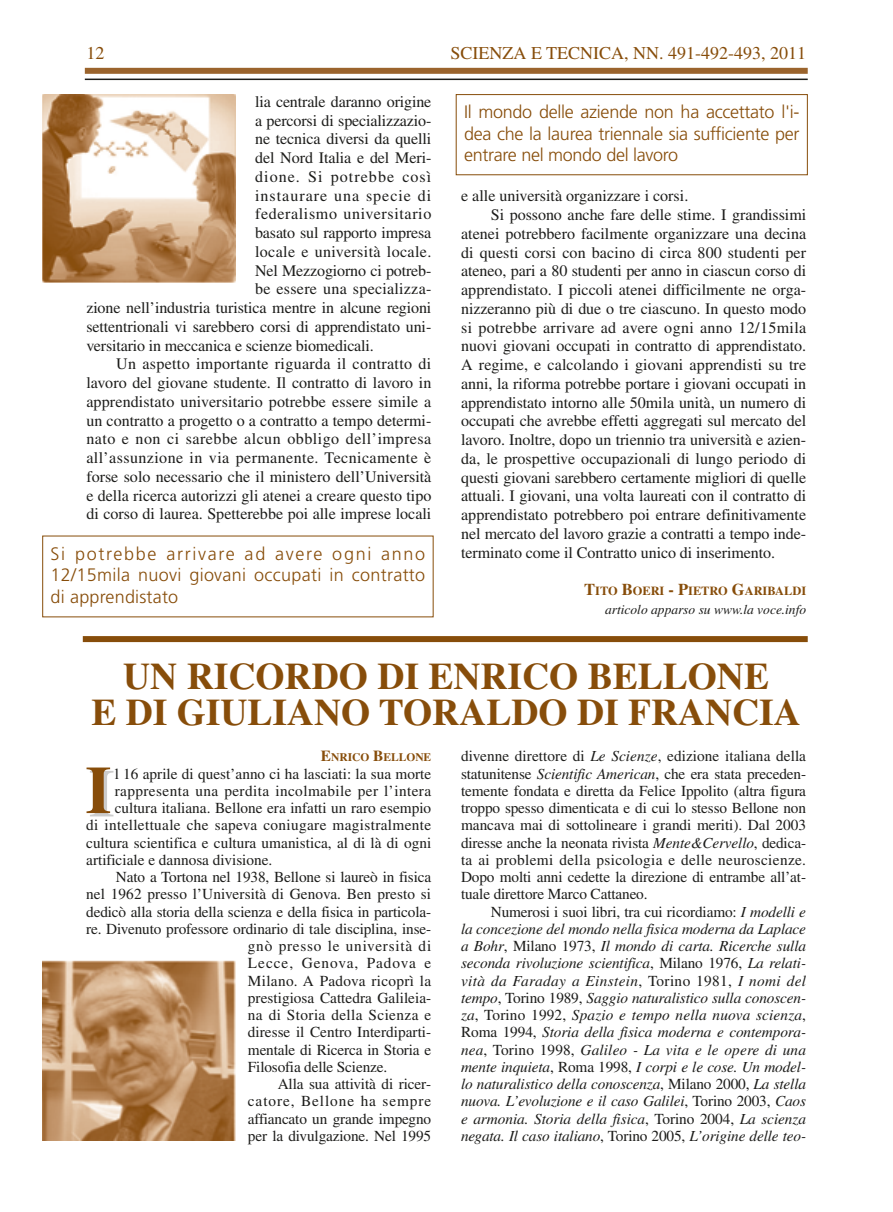
<style>
.page{position:relative;width:893px;height:1212px;background:#fff}
.page>*{position:absolute;margin:0;border:0;box-sizing:border-box;transform-origin:0 0}
.t1{font:700 67.35px "Times";color:#874d0a}
.t2{font:700 37.5px/36px "Times";color:#874d0a;text-align:center}
.t3{font:300 18px/21.6px "Frutiger";letter-spacing:-.01em;color:#874d0a;text-align:justify}
.t4{font:18px "Times";color:#874d0a}
.t5{font:16.05px "Times";color:#1c1c1a}
.t6{font:16.05px "Times";letter-spacing:.02em;color:#1c1c1a}
.t7{font:16.05px "Times";letter-spacing:.025em;color:#1c1c1a}
.t8{font:16.05px "Times";letter-spacing:.03em;color:#1c1c1a}
.t9{font:16.05px "Times";letter-spacing:.04em;color:#1c1c1a}
.t10{font:16.05px "Times";letter-spacing:.06em;color:#1c1c1a}
.t11{font:16.05px "Times";letter-spacing:.065em;color:#1c1c1a}
.t12{font:15.3px/17.2px "Times";color:#1c1c1a;text-align:justify}
.t13{font:italic 15.3px/17.2px "Times";letter-spacing:-.01em;color:#1c1c1a;text-align:justify}
.t14{font:15.3px "Times";letter-spacing:.02em;color:#1c1c1a}
.t15{font:15.3px "Times";letter-spacing:.025em;color:#1c1c1a}
.t16{font:15.3px "Times";letter-spacing:.05em;color:#1c1c1a}
.t17{font:15.3px "Times";letter-spacing:.06em;color:#1c1c1a}
.t18{font:15.3px "Times";letter-spacing:.065em;color:#1c1c1a}
.t19{font:italic 13.5px "Times";color:#1c1c1a}
.t20{font:700 12.3px "Times";color:#874d0a}
.t21{font:700 11.55px "Times";color:#874d0a}
.s1{font-size:16.5px}
.s2{font-size:15.3px}
.s3{font-style:italic}
.s4{font-style:normal}
</style>
<div class="page">
<div style="left:85px;top:68px;width:723px;height:6px;background:#9b642d"></div>
<hr style="left:85px;top:79px;width:723px;height:1px;background:#1c1c1a">
<div style="left:42px;top:94px;width:198px;height:188px;background:linear-gradient(to bottom,#fff,#fff)"></div>
<img style="left:42px;top:94px;width:193px;height:188px">
<div style="left:456px;top:94px;width:352px;height:81px;border:1px solid #874d0a"></div>
<div style="left:83px;top:636px;width:725px;height:6px;background:#874d0a"></div>
<img style="left:42px;top:960px;width:194px;height:180px">
<p class="t4" style="left:86px;top:46px;width:19px">12</p>
<p class="t4" style="left:451px;top:46px;width:357px">SCIENZA E TECNICA, NN. 491-492-493, 2011</p>
<p class="t5" style="left:255px;top:96px;width:178px">lia centrale daranno origine</p>
<p class="t5" style="left:255px;top:114px;width:178px">a percorsi di specializzazio-</p>
<p class="t5" style="left:255px;top:133px;width:178px">ne tecnica diversi da quelli</p>
<p class="t5" style="left:255px;top:152px;width:178px">del Nord Italia e del Meri-</p>
<p class="t11" style="left:255px;top:171px;width:178px">dione. Si potrebbe così</p>
<p class="t10" style="left:255px;top:189px;width:178px">instaurare una specie di</p>
<p class="t9" style="left:255px;top:208px;width:178px">federalismo universitario</p>
<p class="t5" style="left:255px;top:227px;width:178px">basato sul rapporto impresa</p>
<p class="t6" style="left:255px;top:246px;width:178px">locale e università locale.</p>
<p class="t5" style="left:255px;top:264px;width:178px">Nel Mezzogiorno ci potreb-</p>
<p class="t5" style="left:255px;top:283px;width:178px">be essere una specializza-</p>
<p class="t5" style="left:86px;top:302px;width:347px">zione nell’industria turistica mentre in alcune regioni</p>
<p class="t5" style="left:86px;top:321px;width:346px">settentrionali vi sarebbero corsi di apprendistato uni-</p>
<p class="t5" style="left:86px;top:339px;width:289px">versitario in meccanica e scienze biomedicali.</p>
<p class="t6" style="left:116px;top:358px;width:317px">Un aspetto importante riguarda il contratto di</p>
<p class="t5" style="left:86px;top:377px;width:347px">lavoro del giovane studente. Il contratto di lavoro in</p>
<p class="t5" style="left:86px;top:396px;width:347px">apprendistato universitario potrebbe essere simile a</p>
<p class="t5" style="left:86px;top:414px;width:347px">un contratto a progetto o a contratto a tempo determi-</p>
<p class="t8" style="left:86px;top:433px;width:347px">nato e non ci sarebbe alcun obbligo dell’impresa</p>
<p class="t7" style="left:86px;top:452px;width:347px">all’assunzione in via permanente. Tecnicamente è</p>
<p class="t5" style="left:86px;top:471px;width:347px">forse solo necessario che il ministero dell’Università</p>
<p class="t5" style="left:86px;top:489px;width:347px">e della ricerca autorizzi gli atenei a creare questo tipo</p>
<p class="t5" style="left:86px;top:508px;width:347px">di corso di laurea. Spetterebbe poi alle imprese locali</p>
<p class="t3" style="left:464px;top:102px;width:337px">Il mondo delle aziende non ha accettato l'i&shy;dea che la laurea triennale sia sufficiente per entrare nel mondo del lavoro</p>
<p class="t5" style="left:461px;top:190px;width:229px">e alle università organizzare i corsi.</p>
<p class="t5" style="left:491px;top:209px;width:317px">Si possono anche fare delle stime. I grandissimi</p>
<p class="t5" style="left:461px;top:228px;width:347px">atenei potrebbero facilmente organizzare una decina</p>
<p class="t5" style="left:461px;top:246px;width:347px">di questi corsi con bacino di circa 800 studenti per</p>
<p class="t5" style="left:461px;top:265px;width:347px">ateneo, pari a 80 studenti per anno in ciascun corso di</p>
<p class="t5" style="left:461px;top:284px;width:347px">apprendistato. I piccoli atenei difficilmente ne orga-</p>
<p class="t5" style="left:461px;top:303px;width:347px">nizzeranno più di due o tre ciascuno. In questo modo</p>
<p class="t6" style="left:461px;top:321px;width:347px">si potrebbe arrivare ad avere ogni anno 12/15mila</p>
<p class="t5" style="left:461px;top:340px;width:347px">nuovi giovani occupati in contratto di apprendistato.</p>
<p class="t5" style="left:461px;top:359px;width:347px">A regime, e calcolando i giovani apprendisti su tre</p>
<p class="t5" style="left:461px;top:378px;width:347px">anni, la riforma potrebbe portare i giovani occupati in</p>
<p class="t5" style="left:461px;top:396px;width:347px">apprendistato intorno alle 50mila unità, un numero di</p>
<p class="t5" style="left:461px;top:415px;width:347px">occupati che avrebbe effetti aggregati sul mercato del</p>
<p class="t5" style="left:461px;top:434px;width:347px">lavoro. Inoltre, dopo un triennio tra università e azien-</p>
<p class="t5" style="left:461px;top:453px;width:347px">da, le prospettive occupazionali di lungo periodo di</p>
<p class="t5" style="left:461px;top:471px;width:347px">questi giovani sarebbero certamente migliori di quelle</p>
<p class="t5" style="left:461px;top:490px;width:347px">attuali. I giovani, una volta laureati con il contratto di</p>
<p class="t5" style="left:461px;top:509px;width:347px">apprendistato potrebbero poi entrare definitivamente</p>
<p class="t5" style="left:461px;top:528px;width:347px">nel mercato del lavoro grazie a contratti a tempo inde-</p>
<p class="t5" style="left:461px;top:546px;width:315px">terminato come il Contratto unico di inserimento.</p>
<p class="t20" style="left:584px;top:586px;width:224px"><span class="s1">T</span>ITO <span class="s1">B</span>OERI <span class="s1">- P</span>IETRO <span class="s1">G</span>ARIBALDI</p>
<p class="t19" style="left:605px;top:604px;width:203px">articolo apparso su www.la voce.info</p>
<p class="t3" style="left:51px;top:544px;width:376px">Si potrebbe arrivare ad avere ogni anno 12/15mila nuovi giovani occupati in contratto di apprendistato</p>
<h2 class="t2" style="left:91px;top:662px;width:711px">UN RICORDO DI ENRICO BELLONE<br>E DI GIULIANO TORALDO DI FRANCIA</h2>
<p class="t21" style="left:321px;top:753px;width:112px"><span class="s2">E</span>NRICO <span class="s2">B</span>ELLONE</p>
<h1 class="t1" style="left:85px;top:766px;width:28px">I</h1>
<p class="t12" style="left:115px;top:766px;width:318px">l 16 aprile di quest’anno ci ha lasciati: la sua morte</p>
<p class="t15" style="left:115px;top:785px;width:318px">rappresenta una perdita incolmabile per l’intera</p>
<p class="t12" style="left:115px;top:801px;width:318px">cultura italiana. Bellone era infatti un raro esempio</p>
<p class="t14" style="left:86px;top:820px;width:347px">di intellettuale che sapeva coniugare magistralmente</p>
<p class="t12" style="left:86px;top:835px;width:347px">cultura scientifica e cultura umanistica, al di là di ogni</p>
<p class="t12" style="left:86px;top:852px;width:188px">artificiale e dannosa divisione.</p>
<p class="t12" style="left:116px;top:870px;width:317px">Nato a Tortona nel 1938, Bellone si laureò in fisica</p>
<p class="t12" style="left:86px;top:887px;width:346px">nel 1962 presso l’Università di Genova. Ben presto si</p>
<p class="t12" style="left:86px;top:904px;width:347px">dedicò alla storia della scienza e della fisica in particola-</p>
<p class="t12" style="left:86px;top:921px;width:347px">re. Divenuto professore ordinario di tale disciplina, inse-</p>
<p class="t16" style="left:248px;top:940px;width:185px">gnò presso le università di</p>
<p class="t18" style="left:248px;top:958px;width:185px">Lecce, Genova, Padova e</p>
<p class="t14" style="left:248px;top:975px;width:185px">Milano. A Padova ricoprì la</p>
<p class="t12" style="left:248px;top:990px;width:185px">prestigiosa Cattedra Galileia-</p>
<p class="t15" style="left:248px;top:1009px;width:185px">na di Storia della Scienza e</p>
<p class="t12" style="left:248px;top:1025px;width:185px">diresse il Centro Interdiparti-</p>
<p class="t12" style="left:248px;top:1042px;width:185px">mentale di Ricerca in Storia e</p>
<p class="t12" style="left:248px;top:1059px;width:141px">Filosofia delle Scienze.</p>
<p class="t12" style="left:278px;top:1077px;width:155px">Alla sua attività di ricer-</p>
<p class="t17" style="left:248px;top:1096px;width:185px">catore, Bellone ha sempre</p>
<p class="t12" style="left:248px;top:1111px;width:185px">affiancato un grande impegno</p>
<p class="t12" style="left:248px;top:1128px;width:185px">per la divulgazione. Nel 1995</p>
<p class="t12" style="left:461px;top:749px;width:347px">divenne direttore di <span class="s3">Le Scienze</span>, edizione italiana della statunitense <span class="s3">Scientific American</span>, che era stata preceden&shy;temente fondata e diretta da Felice Ippolito (altra figura troppo spesso dimenticata e di cui lo stesso Bellone non mancava mai di sottolineare i grandi meriti). Dal 2003 diresse anche la neonata rivista <span class="s3">Mente&amp;Cervello</span>, dedica&shy;ta ai problemi della psicologia e delle neuroscienze.<br>Dopo molti anni cedette la direzione di entrambe all’at&shy;tuale direttore Marco Cattaneo.</p>
<p class="t13" style="left:461px;top:904px;width:347px;text-indent:30px"><span class="s4">Numerosi i suoi libri, tra cui ricordiamo:</span> I modelli e la concezione del mondo nella fisica moderna da Laplace a Bohr<span class="s4">, Milano 1973,</span> Il mondo di carta. Ricerche sulla seconda rivoluzione scientifica<span class="s4">, Milano 1976,</span> La relati&shy;vità da Faraday a Einstein<span class="s4">, Torino 1981,</span> I nomi del tempo<span class="s4">, Torino 1989,</span> Saggio naturalistico sulla conoscen&shy;za<span class="s4">, Torino 1992,</span> Spazio e tempo nella nuova scienza<span class="s4">, Roma 1994,</span> Storia della fisica moderna e contempora&shy;nea<span class="s4">, Torino 1998,</span> Galileo - La vita e le opere di una mente inquieta<span class="s4">, Roma 1998,</span> I corpi e le cose. Un model&shy;lo naturalistico della conoscenza<span class="s4">, Milano 2000,</span> La stella nuova. L’evoluzione e il caso Galilei<span class="s4">, Torino 2003,</span> Caos e armonia. Storia della fisica<span class="s4">, Torino 2004,</span> La scienza negata. Il caso italiano<span class="s4">, Torino 2005,</span> L’origine delle teo-</p>
</div>
